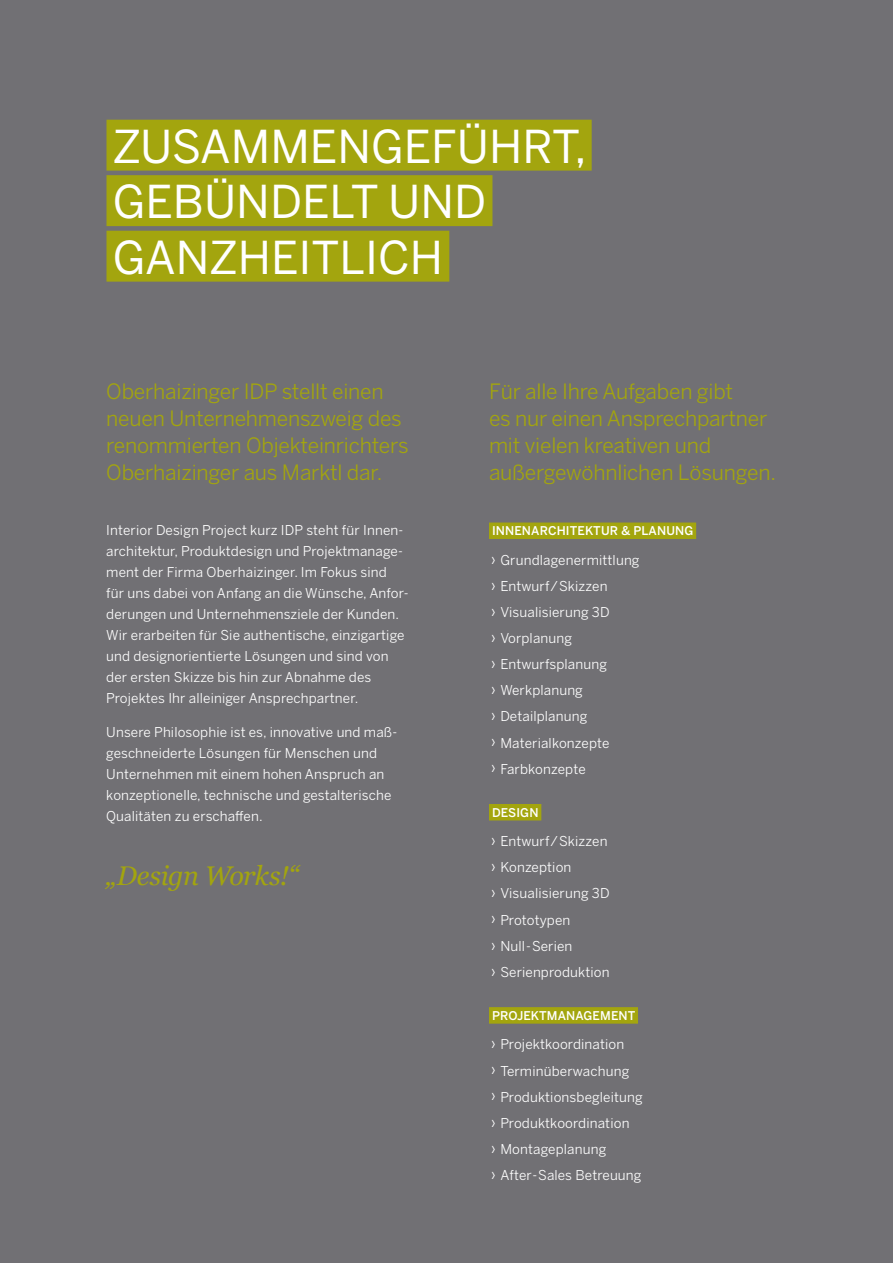
<style>
.page{position:relative;width:893px;height:1263px;background:#717074}
.page>*{position:absolute;margin:0;border:0;box-sizing:border-box;transform-origin:0 0}
.t1{font:45px/55.5px "Benton Sans";color:#fff}
.t2{font:italic 27px "Georgia";letter-spacing:-.02em;color:#a3a50e}
.t3{font:21px/27px "Benton Sans";letter-spacing:-.01em;color:#a3a50e}
.t4{font:13.5px/26.1px "Benton Sans";letter-spacing:.01em;color:#fff}
.t5{font:500 12px "Benton Sans";letter-spacing:.01em;color:#fff}
</style>
<div class="page">
<div style="left:489px;top:522px;width:207px;height:17px;background:#a3a50e"></div>
<div style="left:489px;top:804px;width:52px;height:16px;background:#a3a50e"></div>
<div style="left:489px;top:1007px;width:149px;height:17px;background:#a3a50e"></div>
<div style="left:106px;top:120px;width:486px;height:51px;background:#a3a50e"></div>
<div style="left:106px;top:175px;width:386px;height:51px;background:#a3a50e"></div>
<div style="left:106px;top:231px;width:343px;height:51px;background:#a3a50e"></div>
<h1 class="t1" style="left:113px;top:120px;width:476px">ZUSAMMENGEFÜHRT,<br>GEBÜNDELT UND<br>GANZHEITLICH</h1>
<h3 class="t3" style="left:106px;top:378px;width:304px">Oberhaizinger IDP stellt einen neuen Unternehmenszweig des renommierten Objekteinrichters<br>Oberhaizinger aus Marktl dar.</h3>
<p class="t4" style="left:106px;top:520px;width:304px;line-height:21px">Interior Design Project kurz IDP steht für Innen&shy;architektur, Produktdesign und Projektmanage&shy;ment der Firma Oberhaizinger. Im Fokus sind<br>für uns dabei von Anfang an die Wünsche, Anfor&shy;derungen und Unternehmensziele der Kunden.<br>Wir erarbeiten für Sie authentische, einzigartige und designorientierte Lösungen und sind von der ersten Skizze bis hin zur Abnahme des Projektes Ihr alleiniger Ansprechpartner.</p>
<p class="t4" style="left:106px;top:722px;width:292px;line-height:21px">Unsere Philosophie ist es, innovative und maß&shy;geschneiderte Lösungen für Menschen und Unternehmen mit einem hohen Anspruch an konzeptionelle, technische und gestalterische Qualitäten zu erschaffen.</p>
<h2 class="t2" style="left:106px;top:856px;width:194px">„Design Works!“</h2>
<h3 class="t3" style="left:489px;top:378px;width:288px">Für alle Ihre Aufgaben gibt<br>es nur einen Ansprechpartner mit vielen kreativen und außergewöhnlichen Lösungen.</h3>
<p class="t5" style="left:492px;top:524px;width:203px">INNENARCHITEKTUR &amp; PLANUNG</p>
<p class="t4" style="left:491px;top:547px;width:150px">› Grundlagenermittlung › Entwurf/Skizzen<br>› Visualisierung 3D<br>› Vorplanung<br>› Entwurfsplanung<br>› Werkplanung<br>› Detailplanung<br>› Materialkonzepte<br>› Farbkonzepte</p>
<p class="t5" style="left:492px;top:805px;width:48px">DESIGN</p>
<p class="t4" style="left:491px;top:828px;width:120px">› Entwurf/Skizzen › Konzeption<br>› Visualisierung 3D › Prototypen<br>› Null-Serien<br>› Serienproduktion</p>
<p class="t5" style="left:492px;top:1008px;width:145px">PROJEKTMANAGEMENT</p>
<p class="t4" style="left:491px;top:1032px;width:153px">› Projektkoordination<br>› Terminüberwachung<br>› Produktionsbegleitung › Produktkoordination<br>› Montageplanung<br>› After-Sales Betreuung</p>
</div>
